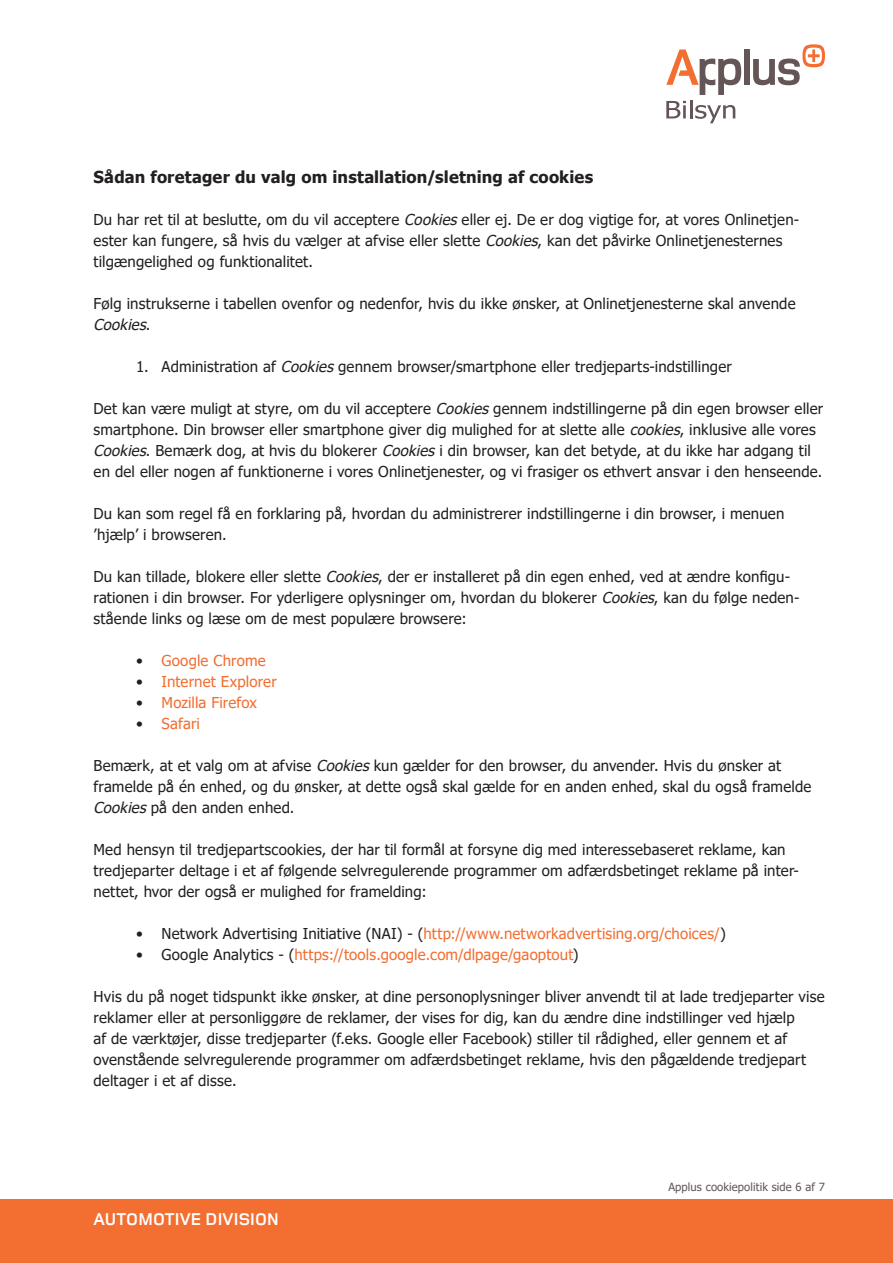
<style>
.page{position:relative;width:893px;height:1263px;background:#fff}
.page>*{position:absolute;margin:0;border:0;box-sizing:border-box;transform-origin:0 0}
.t1{font:700 17.55px "Foundry Monoline";letter-spacing:.01em;color:#fff}
.t2{font:700 16.5px "Tahoma";letter-spacing:.01em;color:#231f20}
.t3{font:15px/21px "Tahoma";letter-spacing:.01em;color:#231f20}
.t4{font:15px "Tahoma";letter-spacing:.01em;color:#f36e31}
.t5{font:11.25px "Tahoma";letter-spacing:.01em;color:#645556}
.s1{font-style:italic}
.s2{color:#231f20}
</style>
<div class="page">
<div style="left:744px;top:50px;width:6px;height:35px;background:#645556"></div>
<svg style="left:753px;top:44px;width:72px;height:41px"></svg>
<svg style="left:666px;top:50px;width:75px;height:73px"></svg>
<div style="left:0;top:1199px;width:893px;height:64px;background:#f36e31"></div>
<p class="t2" style="left:94px;top:165px;width:501px">Sådan foretager du valg om installation/sletning af cookies</p>
<p class="t3" style="left:94px;top:210px;width:707px">Du har ret til at beslutte, om du vil acceptere <span class="s1">Cookies</span>eller ej. De er dog vigtige for, at vores Onlinetjen&shy;ester kan fungere, så hvis du vælger at afvise eller slette <span class="s1">Cookies</span>, kan det påvirke Onlinetjenesternes tilgængelighed og funktionalitet.</p>
<p class="t3" style="left:94px;top:294px;width:703px">Følg instrukserne i tabellen ovenfor og nedenfor, hvis du ikke ønsker, at Onlinetjenesterne skal anvende<br><span class="s1">Cookies</span>.</p>
<p class="t3" style="left:136px;top:357px;width:597px">1. Administration af <span class="s1">Cookies</span>gennem browser/smartphone eller tredjeparts-indstillinger</p>
<p class="t3" style="left:94px;top:399px;width:731px">Det kan være muligt at styre, om du vil acceptere <span class="s1">Cookies</span>gennem indstillingerne på din egen browser eller smartphone. Din browser eller smartphone giver dig mulighed for at slette alle <span class="s1">cookies</span>, inklusive alle vores <span class="s1">Cookies</span>. Bemærk dog, at hvis du blokerer <span class="s1">Cookies</span>i din browser, kan det betyde, at du ikke har adgang til en del eller nogen af funktionerne i vores Onlinetjenester, og vi frasiger os ethvert ansvar i den henseende.</p>
<p class="t3" style="left:94px;top:504px;width:692px">Du kan som regel få en forklaring på, hvordan du administrerer indstillingerne i din browser, i menuen ’hjælp’ i browseren.</p>
<p class="t3" style="left:94px;top:567px;width:707px">Du kan tillade, blokere eller slette <span class="s1">Cookies</span>, der er installeret på din egen enhed, ved at ændre konfigu&shy;rationen i din browser. For yderligere oplysninger om, hvordan du blokerer <span class="s1">Cookies</span>, kan du følge neden&shy;stående links og læse om de mest populære browsere:</p>
<p class="t4" style="left:136px;top:650px;width:131px"><span class="s2">•</span> Google Chrome</p>
<p class="t4" style="left:136px;top:671px;width:142px"><span class="s2">•</span> Internet Explorer</p>
<p class="t4" style="left:136px;top:692px;width:122px"><span class="s2">•</span> Mozilla Firefox</p>
<p class="t4" style="left:136px;top:713px;width:65px"><span class="s2">•</span> Safari</p>
<p class="t3" style="left:94px;top:756px;width:719px">Bemærk, at et valg om at afvise <span class="s1">Cookies</span>kun gælder for den browser, du anvender. Hvis du ønsker at framelde på én enhed, og du ønsker, at dette også skal gælde for en anden enhed, skal du også framelde<br><span class="s1">Cookies</span>på den anden enhed.</p>
<p class="t3" style="left:94px;top:840px;width:707px">Med hensyn til tredjepartscookies, der har til formål at forsyne dig med interessebaseret reklame, kan tredjeparter deltage i et af følgende selvregulerende programmer om adfærdsbetinget reklame på inter&shy;nettet, hvor der også er mulighed for framelding:</p>
<p class="t4" style="left:136px;top:923px;width:591px"><span class="s2">• Network Advertising Initiative (NAI) - (</span>http://www.networkadvertising.org/choices/<span class="s2">)</span></p>
<p class="t4" style="left:136px;top:944px;width:444px"><span class="s2">• Google Analytics - (</span>https://tools.google.com/dlpage/gaoptout<span class="s2">)</span></p>
<p class="t3" style="left:94px;top:987px;width:732px">Hvis du på noget tidspunkt ikke ønsker, at dine personoplysninger bliver anvendt til at lade tredjeparter vise reklamer eller at personliggøre de reklamer, der vises for dig, kan du ændre dine indstillinger ved hjælp<br>af de værktøjer, disse tredjeparter (f.eks. Google eller Facebook) stiller til rådighed, eller gennem et af ovenstående selvregulerende programmer om adfærdsbetinget reklame, hvis den pågældende tredjepart deltager i et af disse.</p>
<p class="t1" style="left:94px;top:1209px;width:187px">AUTOMOTIVE DIVISION</p>
<p class="t5" style="left:668px;top:1179px;width:158px">Applus cookiepolitik side 6 af 7</p>
</div>
